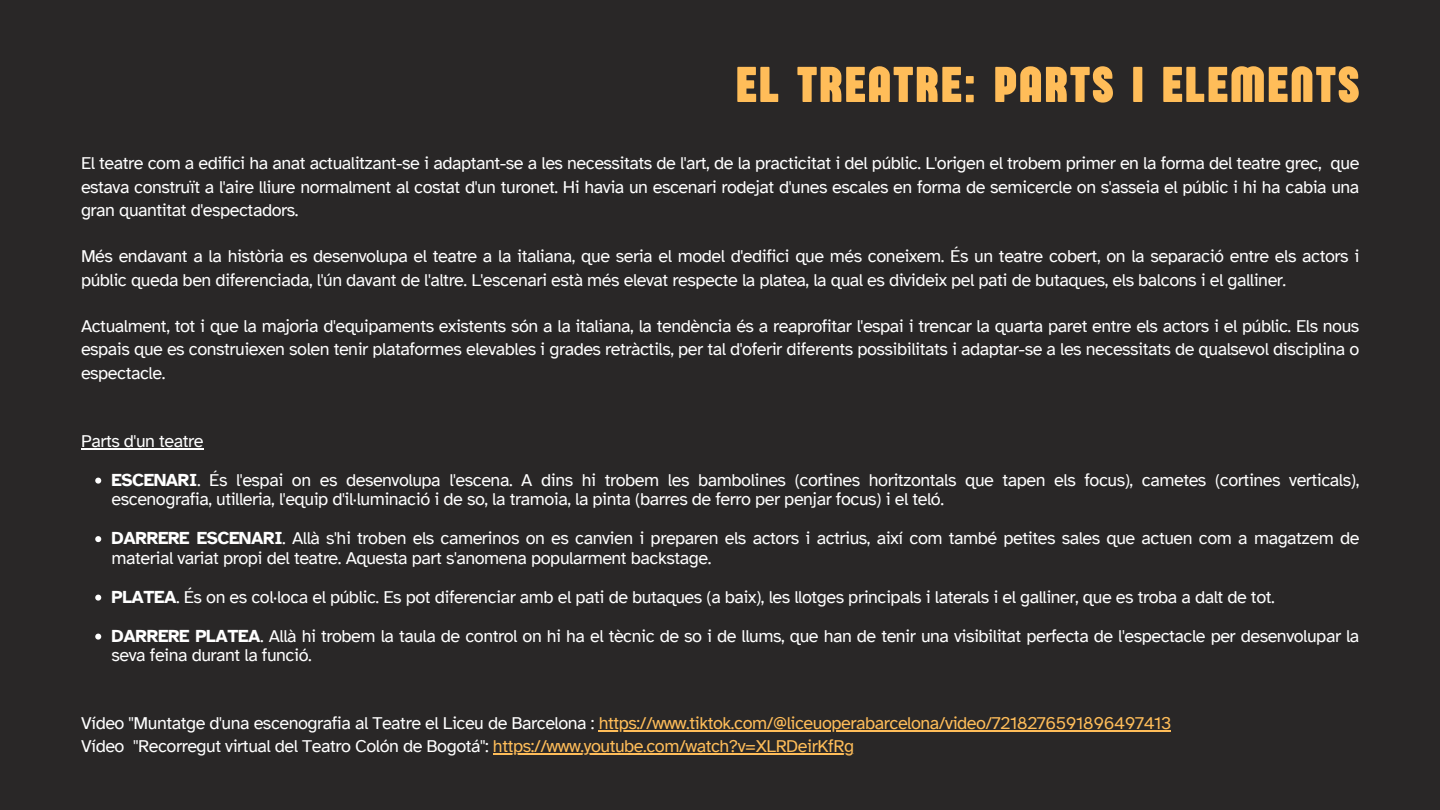
<style>
.page{position:relative;width:1440px;height:810px;background:#292727}
.page>*{position:absolute;margin:0;border:0;box-sizing:border-box;transform-origin:0 0}
.t1{font:700 52px "Sugo Pro Display";letter-spacing:.06em;color:#ffbd59}
.t2{font:18px/23.2px "Atkinson Hyperlegible";letter-spacing:-.025em;color:#fff}
.t3{font:18px/23.2px "Atkinson Hyperlegible";letter-spacing:-.025em;color:#ffbd59}
.s1{font-weight:700}
.s2{color:#fff}
</style>
<div class="page">
<hr style="left:81px;top:448px;width:122px;height:2px;background:#fff">
<svg style="left:95px;top:478px;width:6px;height:6px"></svg>
<svg style="left:95px;top:536px;width:6px;height:6px"></svg>
<svg style="left:95px;top:595px;width:6px;height:6px"></svg>
<svg style="left:95px;top:634px;width:6px;height:6px"></svg>
<hr style="left:599px;top:730px;width:572px;height:2px;background:#ffbd59">
<hr style="left:493px;top:754px;width:361px;height:1px;background:#ffbd59">
<h1 class="t1" style="left:736px;top:55px;width:624px">EL TREATRE: PARTS I ELEMENTS</h1>
<p class="t2" style="left:81px;top:152px;width:1280px;text-align:justify">El teatre com a edifici ha anat actualitzant-se i adaptant-se a les necessitats de l'art, de la practicitat i del públic. L'origen el trobem primer en la forma del teatre grec, que estava construït a l'aire lliure normalment al costat d'un turonet. Hi havia un escenari rodejat d'unes escales en forma de semicercle on s'asseia el públic i hi ha cabia una gran quantitat d'espectadors.</p>
<p class="t2" style="left:81px;top:245px;width:1280px">Més endavant a la història es desenvolupa el teatre a la italiana, que seria el model d'edifici que més coneixem. És un teatre cobert, on la separació entre els actors i públic queda ben diferenciada, l'ún davant de l'altre. L'escenari està més elevat respecte la platea, la qual es divideix pel pati de butaques, els balcons i el galliner.</p>
<p class="t2" style="left:81px;top:315px;width:1280px;text-align:justify">Actualment, tot i que la majoria d'equipaments existents són a la italiana, la tendència és a reaprofitar l'espai i trencar la quarta paret entre els actors i el públic. Els nous espais que es construiexen solen tenir plataformes elevables i grades retràctils, per tal d'oferir diferents possibilitats i adaptar-se a les necessitats de qualsevol disciplina o espectacle.</p>
<p class="t2" style="left:112px;top:421px;width:1249px;line-height:39px;text-indent:-31px">Parts d'un teatre<br><span class="s1">ESCENARI</span>. És l'espai on es desenvolupa l'escena. A dins hi trobem les bambolines (cortines horitzontals que tapen els focus), cametes (cortines verticals),</p>
<p class="t2" style="left:112px;top:480px;width:1249px;line-height:39px">escenografia, utilleria, l'equip d'il·luminació i de so, la tramoia, la pinta (barres de ferro per penjar focus) i el teló.<br><span class="s1">DARRERE ESCENARI</span>. Allà s'hi troben els camerinos on es canvien i preparen els actors i actrius, així com també petites sales que actuen com a magatzem de</p>
<p class="t2" style="left:112px;top:538px;width:1249px;line-height:39px">material variat propi del teatre. Aquesta part s'anomena popularment backstage.<br><span class="s1">PLATEA</span>. És on es col·loca el públic. Es pot diferenciar amb el pati de butaques (a baix), les llotges principals i laterals i el galliner, que es troba a dalt de tot.<br><span class="s1">DARRERE PLATEA</span>. Allà hi trobem la taula de control on hi ha el tècnic de so i de llums, que han de tenir una visibilitat perfecta de l'espectacle per desenvolupar la</p>
<p class="t2" style="left:112px;top:644px;width:202px">seva feina durant la funció.</p>
<p class="t3" style="left:81px;top:711px;width:1092px"><span class="s2">Vídeo "Muntatge d'una escenografia al Teatre el Liceu de Barcelona :</span> https://www.tiktok.com/@liceuoperabarcelona/video/7218276591896497413<br><span class="s2">Vídeo "Recorregut virtual del Teatro Colón de Bogotá":</span> https://www.youtube.com/watch?v=XLRDeirKfRg</p>
</div>
